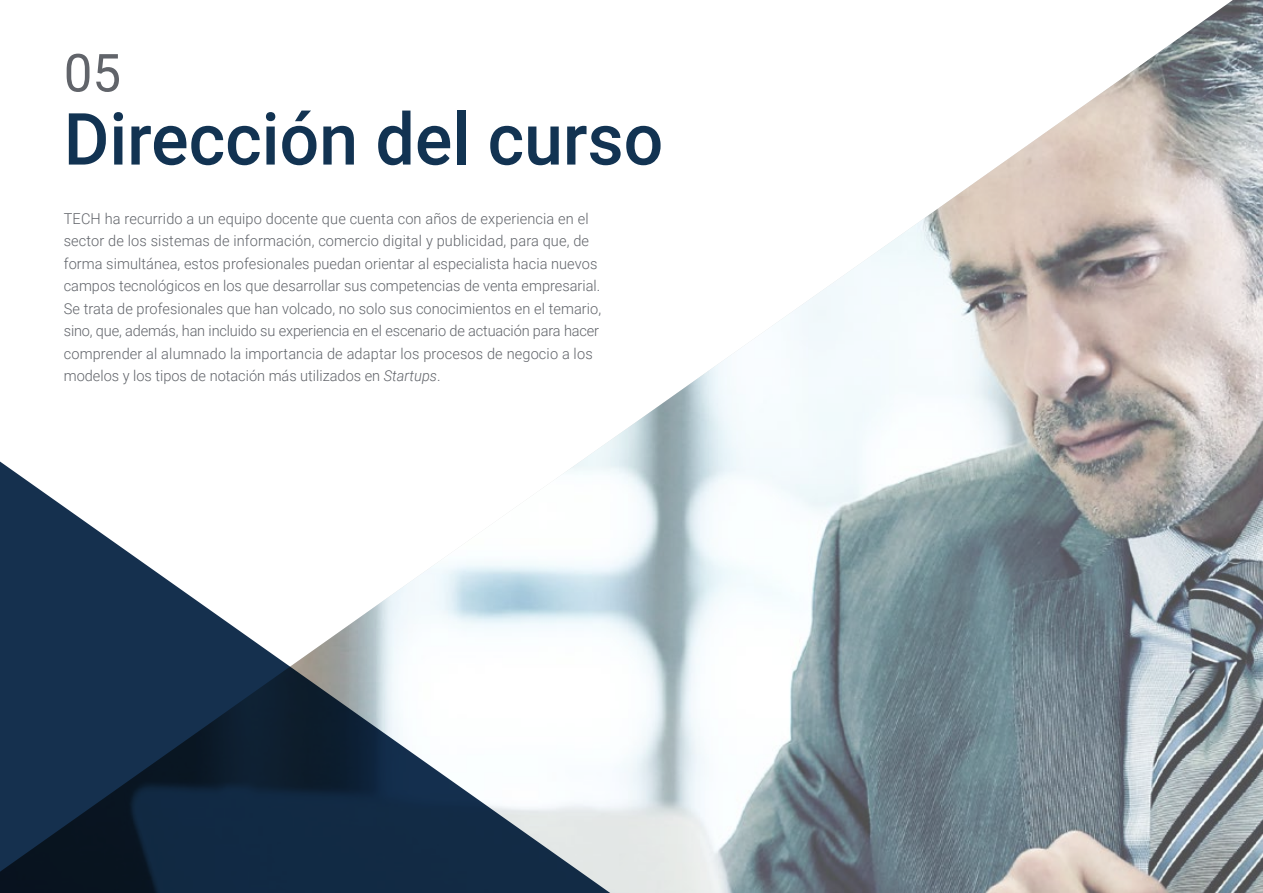
<style>
.page{position:relative;width:1263px;height:893px;background:#fff}
.page>*{position:absolute;margin:0;border:0;box-sizing:border-box;transform-origin:0 0}
.t1{font:500 72px "Roboto";color:#123352}
.t2{font:52.5px "Roboto";color:#61646a}
.t3{font:300 15px/22.5px "Roboto";letter-spacing:.005em;color:#61646a}
.s1{font-style:italic}
</style>
<div class="page">
<img style="left:602px;top:0;width:661px;height:893px">
<svg style="left:0;top:446px;width:640px;height:447px"></svg>
<h2 class="t2" style="left:64px;top:36px;width:59px">05</h2>
<h1 class="t1" style="left:64px;top:89px;width:601px">Dirección del curso</h1>
<p class="t3" style="left:64px;top:207px;width:539px">TECH ha recurrido a un equipo docente que cuenta con años de experiencia en el sector de los sistemas de información, comercio digital y publicidad, para que, de forma simultánea, estos profesionales puedan orientar al especialista hacia nuevos campos tecnológicos en los que desarrollar sus competencias de venta empresarial.<br>Se trata de profesionales que han volcado, no solo sus conocimientos en el temario, sino, que, además, han incluido su experiencia en el escenario de actuación para hacer comprender al alumnado la importancia de adaptar los procesos de negocio a los modelos y los tipos de notación más utilizados en <span class="s1">Startups</span>.</p>
</div>
